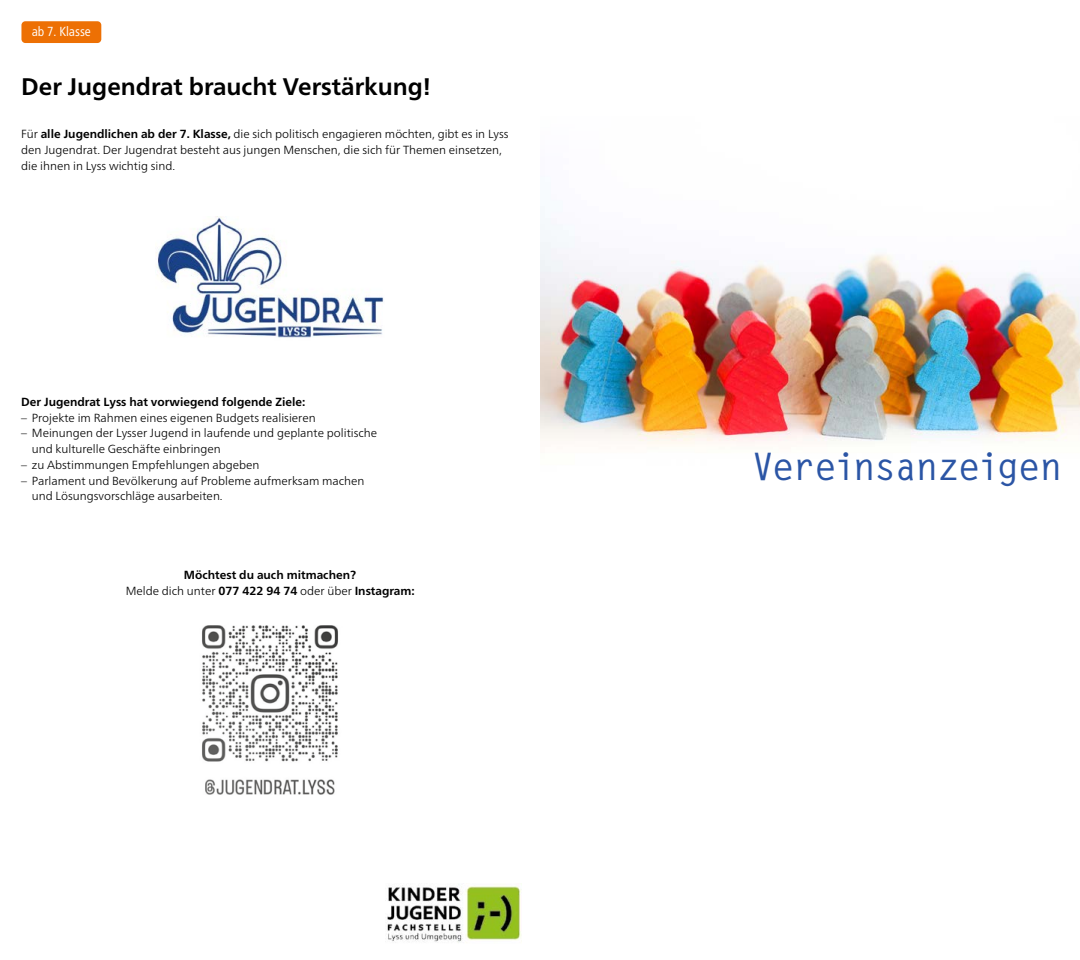
<style>
.page{position:relative;width:1080px;height:960px;background:#fff}
.page>*{position:absolute;margin:0;border:0;box-sizing:border-box;transform-origin:0 0}
.t1{font:700 37.88px "Letter Gothic Std";letter-spacing:-.055em;color:#2b55a5}
.t2{font:700 24px "Frutiger Neue LT Pro";color:#000}
.t3{font:condensed 13.12px "Frutiger Neue LT Pro";color:#fff}
.t4{font:300 11.77px/15.8px "Frutiger Neue LT Pro";color:#000}
.t5{font:700 11.77px/15.8px "Frutiger Neue LT Pro";color:#000;text-align:center}
.s1{font-weight:700}
.s2{font-weight:300}
</style>
<div class="page">
<img style="left:540px;top:224px;width:540px;height:221px">
<div style="left:21px;top:21px;width:80px;height:22px;background:#ed7004;border-radius:4px"></div>
<img style="left:387px;top:883px;width:135px;height:60px">
<img style="left:156px;top:217px;width:228px;height:121px">
<img style="left:202px;top:625px;width:136px;height:170px">
<p class="t3" style="left:32px;top:24px;width:61px">ab 7. Klasse</p>
<h2 class="t2" style="left:21px;top:72px;width:411px">Der Jugendrat braucht Verstärkung!</h2>
<p class="t4" style="left:21px;top:126px;width:489px">Für <span class="s1">alle Jugendlichen ab der 7. Klasse,</span> die sich politisch engagieren möchten, gibt es in Lyss den Jugendrat. Der Jugendrat besteht aus jungen Menschen, die sich für Themen einsetzen, die ihnen in Lyss wichtig sind.</p>
<p class="t5" style="left:21px;top:394px;width:286px">Der Jugendrat Lyss hat vorwiegend folgende Ziele:</p>
<p class="t4" style="left:21px;top:410px;width:296px">– Projekte im Rahmen eines eigenen Budgets realisieren</p>
<p class="t4" style="left:32px;top:425px;width:347px;text-indent:-11px">– Meinungen der Lysser Jugend in laufende und geplante politische und kulturelle Geschäfte einbringen</p>
<p class="t4" style="left:21px;top:457px;width:240px">– zu Abstimmungen Empfehlungen abgeben</p>
<p class="t4" style="left:32px;top:473px;width:334px;text-indent:-11px">– Parlament und Bevölkerung auf Probleme aufmerksam machen und Lösungsvorschläge ausarbeiten.</p>
<p class="t5" style="left:126px;top:567px;width:291px">Möchtest du auch mitmachen?<br><span class="s2">Melde dich unter</span> 077 422 94 74 <span class="s2">oder über</span> Instagram:</p>
<h1 class="t1" style="left:752px;top:443px;width:312px">Vereinsanzeigen</h1>
</div>
